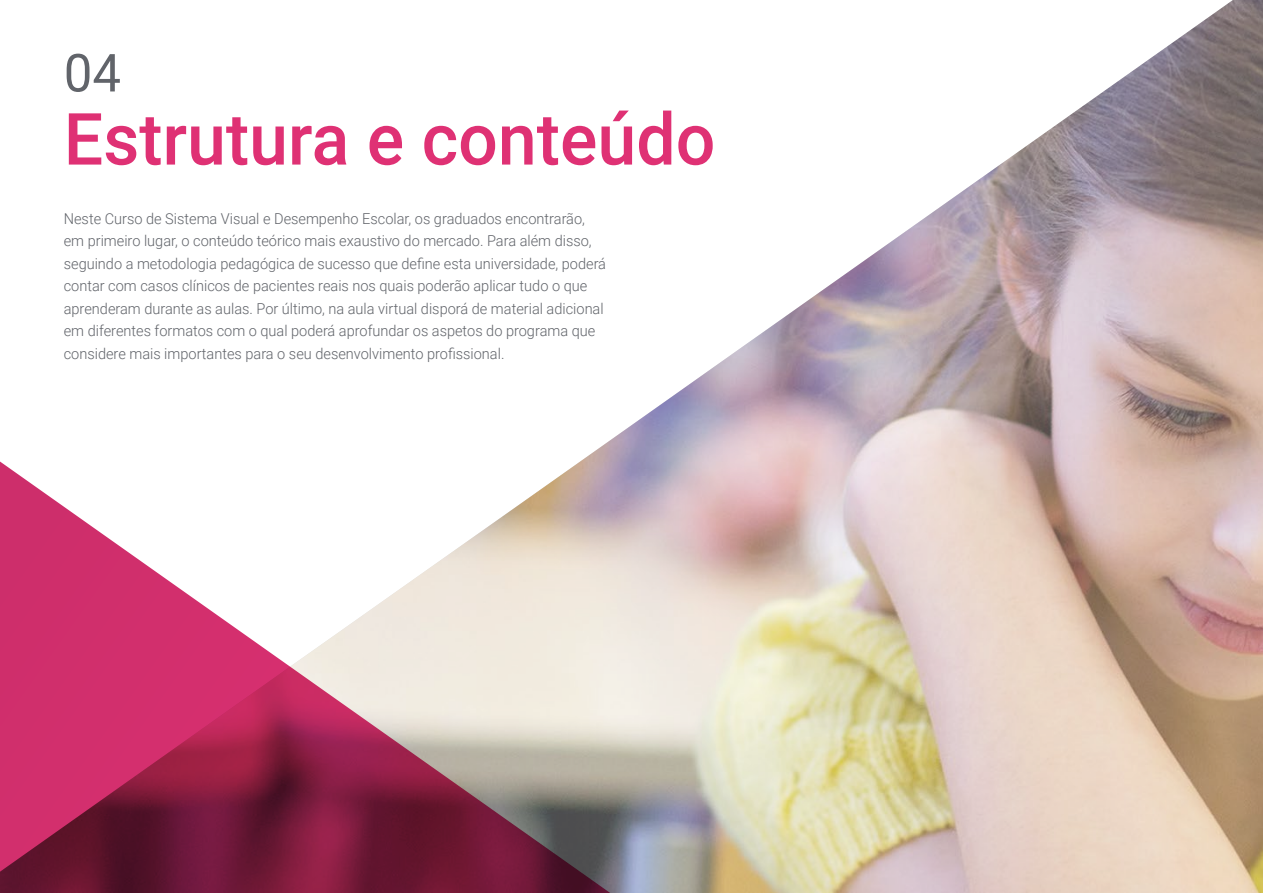
<style>
.page{position:relative;width:1263px;height:893px;background:#fff}
.page>*{position:absolute;margin:0;border:0;box-sizing:border-box;transform-origin:0 0}
.t1{font:500 72px "Roboto";color:#df3174}
.t2{font:52.5px "Roboto";color:#61646a}
.t3{font:300 15px/22.5px "Roboto";color:#61646a}
</style>
<div class="page">
<img style="left:602px;top:0;width:661px;height:893px">
<svg style="left:0;top:446px;width:640px;height:447px"></svg>
<h2 class="t2" style="left:64px;top:36px;width:59px">04</h2>
<h1 class="t1" style="left:64px;top:89px;width:653px">Estrutura e conteúdo</h1>
<p class="t3" style="left:64px;top:207px;width:544px">Neste Curso de Sistema Visual e Desempenho Escolar, os graduados encontrarão, em primeiro lugar, o conteúdo teórico mais exaustivo do mercado. Para além disso, seguindo a metodologia pedagógica de sucesso que define esta universidade, poderá contar com casos clínicos de pacientes reais nos quais poderão aplicar tudo o que aprenderam durante as aulas. Por último, na aula virtual disporá de material adicional em diferentes formatos com o qual poderá aprofundar os aspetos do programa que considere mais importantes para o seu desenvolvimento profissional.</p>
</div>
